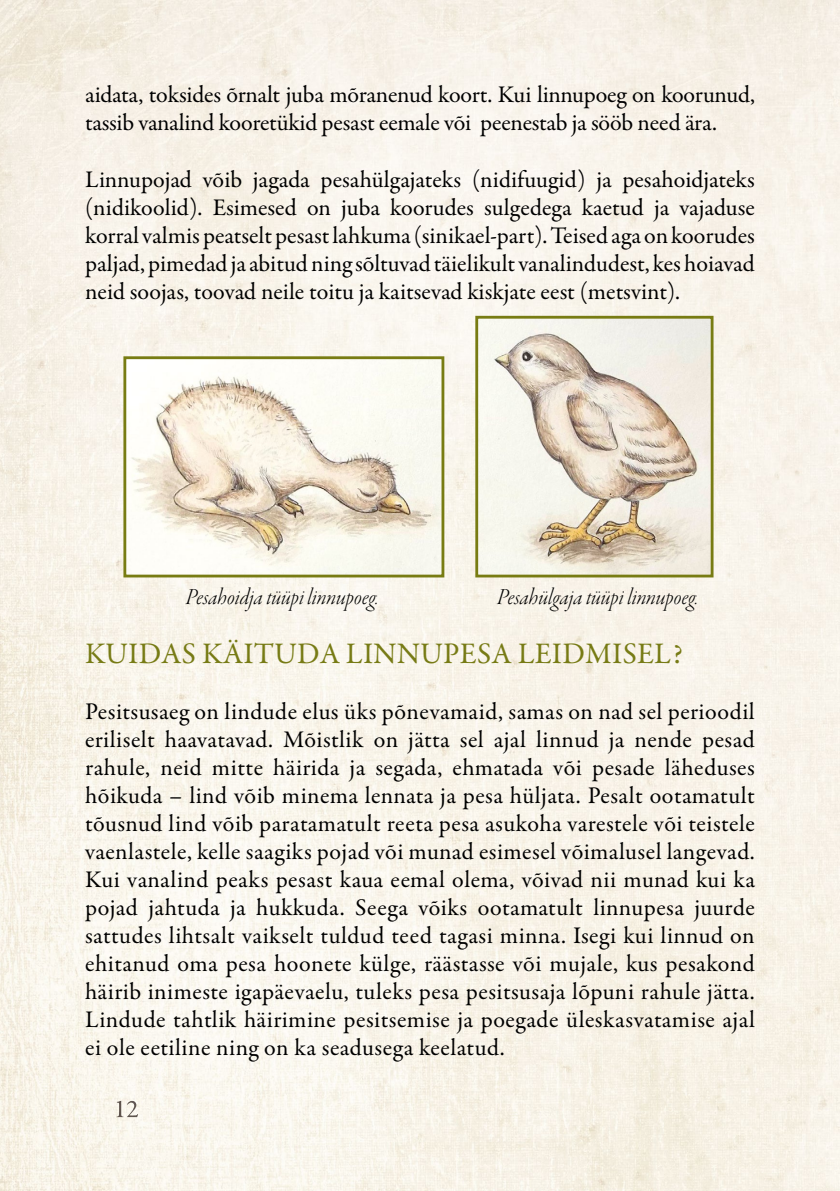
<style>
.page{position:relative;width:840px;height:1191px;background:#fff}
.page>*{position:absolute;margin:0;border:0;box-sizing:border-box;transform-origin:0 0}
.t1{font:30px "Garamond Premr Pro";letter-spacing:.01em;color:#777b15}
.t2{font:24px/28px "Garamond Premr Pro";letter-spacing:-.005em;color:#000;text-align:justify}
.t3{font:24px "Garamond Premr Pro Lt It Disp";color:#000}
</style>
<div class="page">
<img style="left:839px;top:0;width:1px;height:1191px">
<img style="left:0;top:0;width:839px;height:1191px">
<img style="left:479px;top:320px;width:230px;height:253px">
<div style="left:475px;top:316px;width:238px;height:261px;border:3px solid #787c13"></div>
<img style="left:127px;top:360px;width:313px;height:213px">
<div style="left:123px;top:356px;width:321px;height:221px;border:3px solid #787c13"></div>
<p class="t2" style="left:85px;top:81px;width:671px">aidata, toksides õrnalt juba mõranenud koort. Kui linnupoeg on koorunud, tassib vanalind kooretükid pesast eemale või peenestab ja sööb need ära.</p>
<p class="t2" style="left:85px;top:165px;width:671px">Linnupojad võib jagada pesahülgajateks (nidifuugid) ja pesahoidjateks (nidikoolid). Esimesed on juba koorudes sulgedega kaetud ja vajaduse korral valmis peatselt pesast lahkuma (sinikael-part). Teised aga on koorudes paljad, pimedad ja abitud ning sõltuvad täielikult vanalindudest, kes hoiavad neid soojas, toovad neile toitu ja kaitsevad kiskjate eest (metsvint).</p>
<p class="t3" style="left:186px;top:584px;width:194px">Pesahoidja tüüpi linnupoeg.</p>
<p class="t3" style="left:497px;top:584px;width:202px">Pesahülgaja tüüpi linnupoeg.</p>
<p class="t1" style="left:85px;top:635px;width:598px">KUIDAS KÄITUDA LINNUPESA LEIDMISEL?</p>
<p class="t2" style="left:85px;top:697px;width:671px">Pesitsusaeg on lindude elus üks põnevamaid, samas on nad sel perioodil eriliselt haavatavad. Mõistlik on jätta sel ajal linnud ja nende pesad rahule, neid mitte häirida ja segada, ehmatada või pesade läheduses hõikuda – lind võib minema lennata ja pesa hüljata. Pesalt ootamatult tõusnud lind võib paratamatult reeta pesa asukoha varestele või teistele vaenlastele, kelle saagiks pojad või munad esimesel võimalusel langevad.<br>Kui vanalind peaks pesast kaua eemal olema, võivad nii munad kui ka pojad jahtuda ja hukkuda. Seega võiks ootamatult linnupesa juurde sattudes lihtsalt vaikselt tuldud teed tagasi minna. Isegi kui linnud on ehitanud oma pesa hoonete külge, räästasse või mujale, kus pesakond häirib inimeste igapäevaelu, tuleks pesa pesitsusaja lõpuni rahule jätta.<br>Lindude tahtlik häirimine pesitsemise ja poegade üleskasvatamise ajal ei ole eetiline ning on ka seadusega keelatud.</p>
</div>
